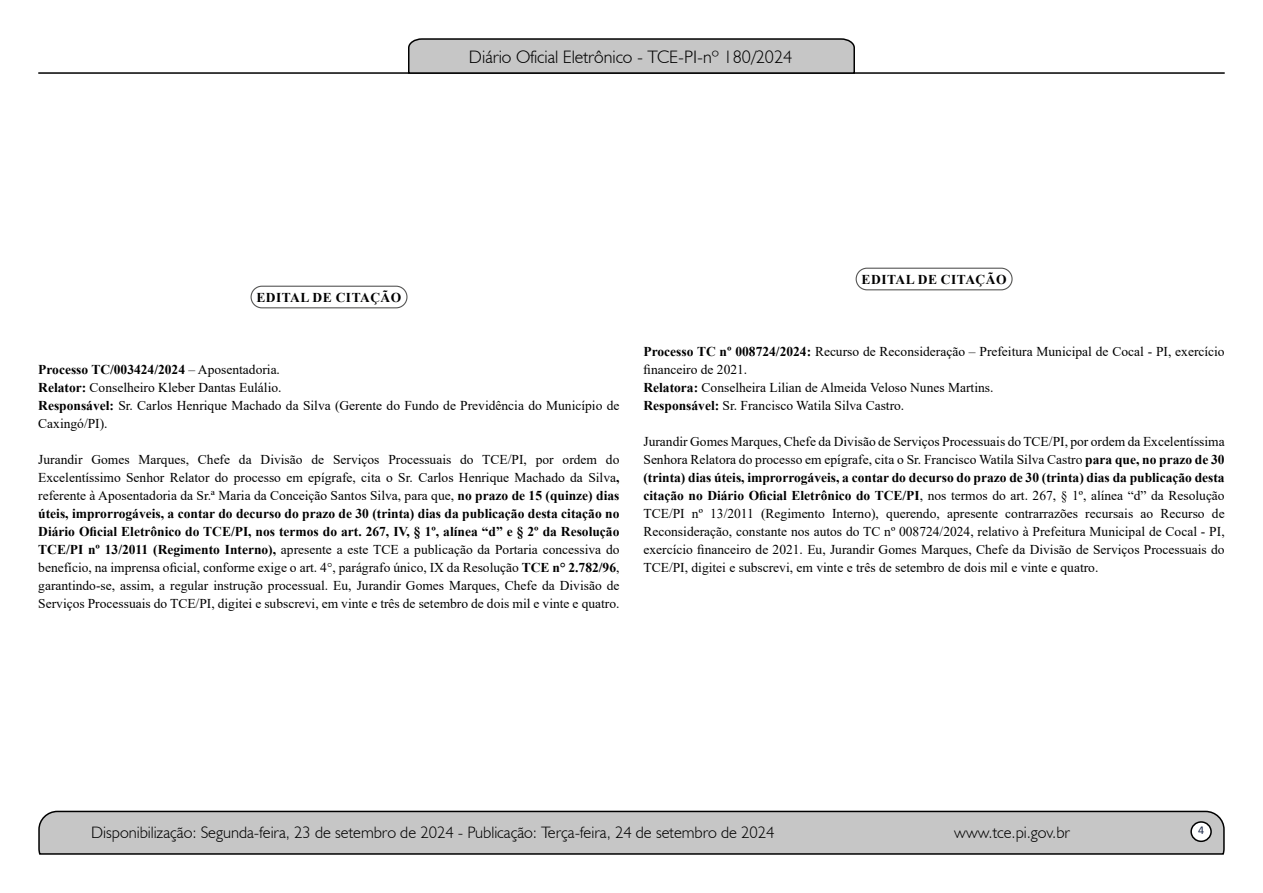
<style>
.page{position:relative;width:1263px;height:893px;background:#fff}
.page>*{position:absolute;margin:0;border:0;box-sizing:border-box;transform-origin:0 0}
.t1{font:300 18px "Humanist 521 BT";color:#000}
.t2{font:300 16.5px "Humanist 521 BT";color:#000}
.t3{font:13.5px/18px "Times New Roman";color:#000}
.t4{font:700 13.5px "Times New Roman";letter-spacing:.035em;color:#000}
.t5{font:12px "Calibri";color:#212d4c}
.s1{font-weight:700}
</style>
<div class="page">
<svg style="left:38px;top:810px;width:1187px;height:45px;background:#b9b9b9"></svg>
<div style="left:1191px;top:822px;width:20px;height:19px;background:#fff;border-radius:50%"></div>
<div style="left:1190px;top:821px;width:22px;height:21px;border:2px solid #000;border-radius:50%"></div>
<hr style="left:38px;top:72px;width:1187px;height:2px;background:#000">
<svg style="left:407px;top:38px;width:449px;height:36px;background:#b4b4b4"></svg>
<div style="left:856px;top:268px;width:156px;height:22px;border:1px solid #575756;border-radius:11px"></div>
<div style="left:250px;top:286px;width:157px;height:22px;border:1px solid #575756;border-radius:11px"></div>
<h1 class="t1" style="left:469px;top:46px;width:325px">Diário Oficial Eletrônico - TCE-PI-nº 180/2024</h1>
<p class="t4" style="left:256px;top:288px;width:146px">EDITAL DE CITAÇÃO</p>
<p class="t4" style="left:862px;top:270px;width:146px">EDITAL DE CITAÇÃO</p>
<p class="t3" style="left:38px;top:360px;width:583px"><span class="s1">Processo TC/003424/2024</span> – Aposentadoria.<br><span class="s1">Relator:</span> Conselheiro Kleber Dantas Eulálio.<br><span class="s1">Responsável:</span> Sr. Carlos Henrique Machado da Silva (Gerente do Fundo de Previdência do Município de Caxingó/PI).</p>
<p class="t3" style="left:38px;top:450px;width:583px;text-align:justify">Jurandir Gomes Marques, Chefe da Divisão de Serviços Processuais do TCE/PI, por ordem do Excelentíssimo Senhor Relator do processo em epígrafe, cita o Sr. Carlos Henrique Machado da Silva<span class="s1">, </span>referente à Aposentadoria da Sr.ª Maria da Conceição Santos Silva, para que, <span class="s1">no prazo de 15 (quinze) dias úteis, improrrogáveis, a contar do decurso do prazo de 30 (trinta) dias da publicação desta citação no Diário Oficial Eletrônico do TCE/PI, nos termos do art. 267, IV, § 1º, alínea “d” e § 2º da Resolução TCE/PI nº 13/2011 (Regimento Interno),</span> apresente a este TCE a publicação da Portaria concessiva do benefício, na imprensa oficial, conforme exige o art. 4°, parágrafo único, IX da Resolução <span class="s1">TCE n° 2.782/96</span>, garantindo-se, assim, a regular instrução processual. Eu, Jurandir Gomes Marques, Chefe da Divisão de Serviços Processuais do TCE/PI, digitei e subscrevi, em vinte e três de setembro de dois mil e vinte e quatro.</p>
<p class="t3" style="left:643px;top:342px;width:583px"><span class="s1">Processo TC nº 008724/2024:</span> Recurso de Reconsideração – Prefeitura Municipal de Cocal - PI, exercício financeiro de 2021.<br><span class="s1">Relatora:</span> Conselheira Lilian de Almeida Veloso Nunes Martins.<br><span class="s1">Responsável:</span> Sr. Francisco Watila Silva Castro.</p>
<p class="t3" style="left:643px;top:432px;width:583px;text-align:justify">Jurandir Gomes Marques, Chefe da Divisão de Serviços Processuais do TCE/PI, por ordem da Excelentíssima Senhora Relatora do processo em epígrafe, cita o Sr. Francisco Watila Silva Castro <span class="s1">para que, no prazo de 30 (trinta) dias úteis, improrrogáveis, a contar do decurso do prazo de 30 (trinta) dias da publicação desta citação no Diário Oficial Eletrônico do TCE/PI</span>, nos termos do art. 267, § 1º, alínea “d” da Resolução TCE/PI nº 13/2011 (Regimento Interno), querendo, apresente contrarrazões recursais ao Recurso de Reconsideração, constante nos autos do TC nº 008724/2024, relativo à Prefeitura Municipal de Cocal - PI, exercício financeiro de 2021. Eu, Jurandir Gomes Marques, Chefe da Divisão de Serviços Processuais do TCE/PI, digitei e subscrevi, em vinte e três de setembro de dois mil e vinte e quatro.</p>
<p class="t2" style="left:91px;top:822px;width:685px">Disponibilização: Segunda-feira, 23 de setembro de 2024 - Publicação: Terça-feira, 24 de setembro de 2024</p>
<p class="t2" style="left:954px;top:822px;width:117px">www.tce.pi.gov.br</p>
<p class="t5" style="left:1198px;top:821px;width:8px">4</p>
</div>
